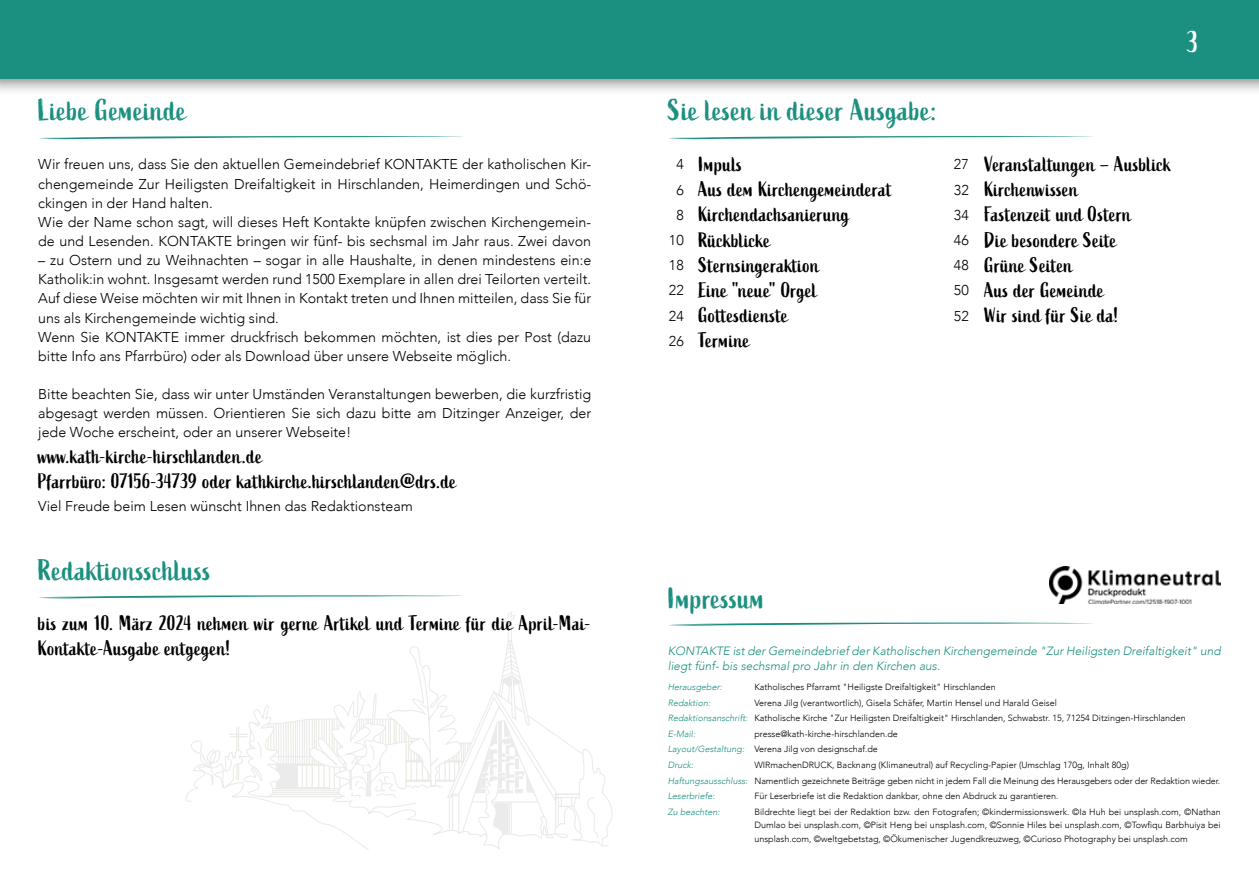
<style>
.page{position:relative;width:1259px;height:893px;background:#fff}
.page>*{position:absolute;margin:0;border:0;box-sizing:border-box;transform-origin:0 0}
.t1{font:30px "Active";letter-spacing:.01em;color:#1c9080}
.t2{font:30px "Active";color:#fff}
.t3{font:21px/25.2px "Active";letter-spacing:.01em;color:#000}
.t4{font:300 14.25px/25.2px "Avenir";color:#000}
.t5{font:italic 300 12px/15px "Avenir";color:#1c9080}
.t6{font:300 9px/15.6px "Avenir";color:#000}
.t7{font:italic 300 9px/15.6px "Avenir";color:#1c9080}
</style>
<div class="page">
<svg style="left:186px;top:638px;width:426px;height:212px"></svg>
<div style="left:0;top:0;width:1259px;height:96px;background:#000;opacity:.5"></div>
<div style="left:0;top:0;width:1259px;height:79px;background:#1c9080"></div>
<svg style="left:39px;top:136px;width:424px;height:3px"></svg>
<svg style="left:39px;top:595px;width:424px;height:3px"></svg>
<svg style="left:669px;top:622px;width:423px;height:4px"></svg>
<svg style="left:669px;top:136px;width:423px;height:3px"></svg>
<img style="left:1049px;top:566px;width:171px;height:37px">
<h1 class="t1" style="left:38px;top:93px;width:149px">Liebe Gemeinde</h1>
<p class="t4" style="left:38px;top:155px;width:554px;line-height:19.2px">Wir freuen uns, dass Sie den aktuellen Gemeindebrief KONTAKTE der katholischen Kir&shy;chengemeinde Zur Heiligsten Dreifaltigkeit in Hirschlanden, Heimerdingen und Schö&shy;ckingen in der Hand halten.<br>Wie der Name schon sagt, will dieses Heft Kontakte knüpfen zwischen Kirchengemein&shy;de und Lesenden. KONTAKTE bringen wir fünf- bis sechsmal im Jahr raus. Zwei davon</p>
<p class="t4" style="left:38px;top:251px;width:554px;line-height:19.2px">– zu Ostern und zu Weihnachten – sogar in alle Haushalte, in denen mindestens ein:e Katholik:in wohnt. Insgesamt werden rund 1500 Exemplare in allen drei Teilorten verteilt.<br>Auf diese Weise möchten wir mit Ihnen in Kontakt treten und Ihnen mitteilen, dass Sie für uns als Kirchengemeinde wichtig sind.<br>Wenn Sie KONTAKTE immer druckfrisch bekommen möchten, ist dies per Post (dazu bitte Info ans Pfarrbüro) oder als Download über unsere Webseite möglich.</p>
<p class="t4" style="left:38px;top:385px;width:554px;line-height:19.2px;text-align:justify">Bitte beachten Sie, dass wir unter Umständen Veranstaltungen bewerben, die kurzfristig abgesagt werden müssen. Orientieren Sie sich dazu bitte am Ditzinger Anzeiger, der jede Woche erscheint, oder an unserer Webseite!</p>
<h2 class="t3" style="left:38px;top:444px;width:420px">www.kath-kirche-hirschlanden.de<br>Pfarrbüro: 07156-34739 oder kathkirche.hirschlanden@drs.de</h2>
<p class="t4" style="left:38px;top:494px;width:376px">Viel Freude beim Lesen wünscht Ihnen das Redaktionsteam</p>
<h1 class="t1" style="left:38px;top:552px;width:174px">Redaktionsschluss</h1>
<h2 class="t3" style="left:38px;top:611px;width:554px">bis zum 10. März 2024 nehmen wir gerne Artikel und Termine für die April-Mai-<br>Kontakte-Ausgabe entgegen!</h2>
<h1 class="t1" style="left:668px;top:93px;width:270px">Sie lesen in dieser Ausgabe:</h1>
<p class="t4" style="left:669px;top:152px;width:16px;text-align:center">4<br>6<br>8<br>10<br>18<br>22<br>24<br>26</p>
<h2 class="t3" style="left:698px;top:152px;width:195px">Impuls<br>Aus dem Kirchengemeinderat<br>Kirchendachsanierung<br>Rückblicke<br>Sternsingeraktion<br>Eine "neue" Orgel<br>Gottesdienste<br>Termine</h2>
<h1 class="t2" style="left:1187px;top:24px;width:13px">3</h1>
<p class="t4" style="left:954px;top:152px;width:16px;text-align:justify">27<br>32<br>34<br>46<br>48<br>50<br>52</p>
<h2 class="t3" style="left:984px;top:152px;width:188px">Veranstaltungen – Ausblick<br>Kirchenwissen<br>Fastenzeit und Ostern<br>Die besondere Seite<br>Grüne Seiten<br>Aus der Gemeinde<br>Wir sind für Sie da!</h2>
<h1 class="t1" style="left:668px;top:581px;width:99px">Impressum</h1>
<p class="t5" style="left:668px;top:643px;width:554px">KONTAKTE ist der Gemeindebrief der Katholischen Kirchengemeinde "Zur Heiligsten Dreifaltigkeit" und liegt fünf- bis sechsmal pro Jahr in den Kirchen aus.</p>
<p class="t6" style="left:754px;top:679px;width:468px">Katholisches Pfarramt "Heiligste Dreifaltigkeit" Hirschlanden<br>Verena Jilg (verantwortlich), Gisela Schäfer, Martin Hensel und Harald Geisel<br>Katholische Kirche "Zur Heiligsten Dreifaltigkeit" Hirschlanden, Schwabstr. 15, 71254 Ditzingen-Hirschlanden presse@kath-kirche-hirschlanden.de<br>Verena Jilg von designschaf.de<br>WIRmachenDRUCK, Backnang (Klimaneutral) auf Recycling-Papier (Umschlag 170g, Inhalt 80g)<br>Namentlich gezeichnete Beiträge geben nicht in jedem Fall die Meinung des Herausgebers oder der Redaktion wieder.<br>Für Leserbriefe ist die Redaktion dankbar, ohne den Abdruck zu garantieren.<br>Bildrechte liegt bei der Redaktion bzw. den Fotografen; ©kindermissionswerk. ©Ia Huh bei unsplash.com, ©Nathan</p>
<p class="t6" style="left:754px;top:819px;width:468px;line-height:13.5px">Dumlao bei unsplash.com, ©Pisit Heng bei unsplash.com, ©Sonnie Hiles bei unsplash.com, ©Towfiqu Barbhuiya bei unsplash.com, ©weltgebetstag, ©Ökumenischer Jugendkreuzweg, ©Curioso Photography bei unsplash.com</p>
<p class="t7" style="left:668px;top:679px;width:81px">Herausgeber:<br>Redaktion:<br>Redaktionsanschrift:<br>E-Mail:<br>Layout/Gestaltung:<br>Druck:<br>Haftungsausschluss:<br>Leserbriefe:<br>Zu beachten:</p>
</div>
